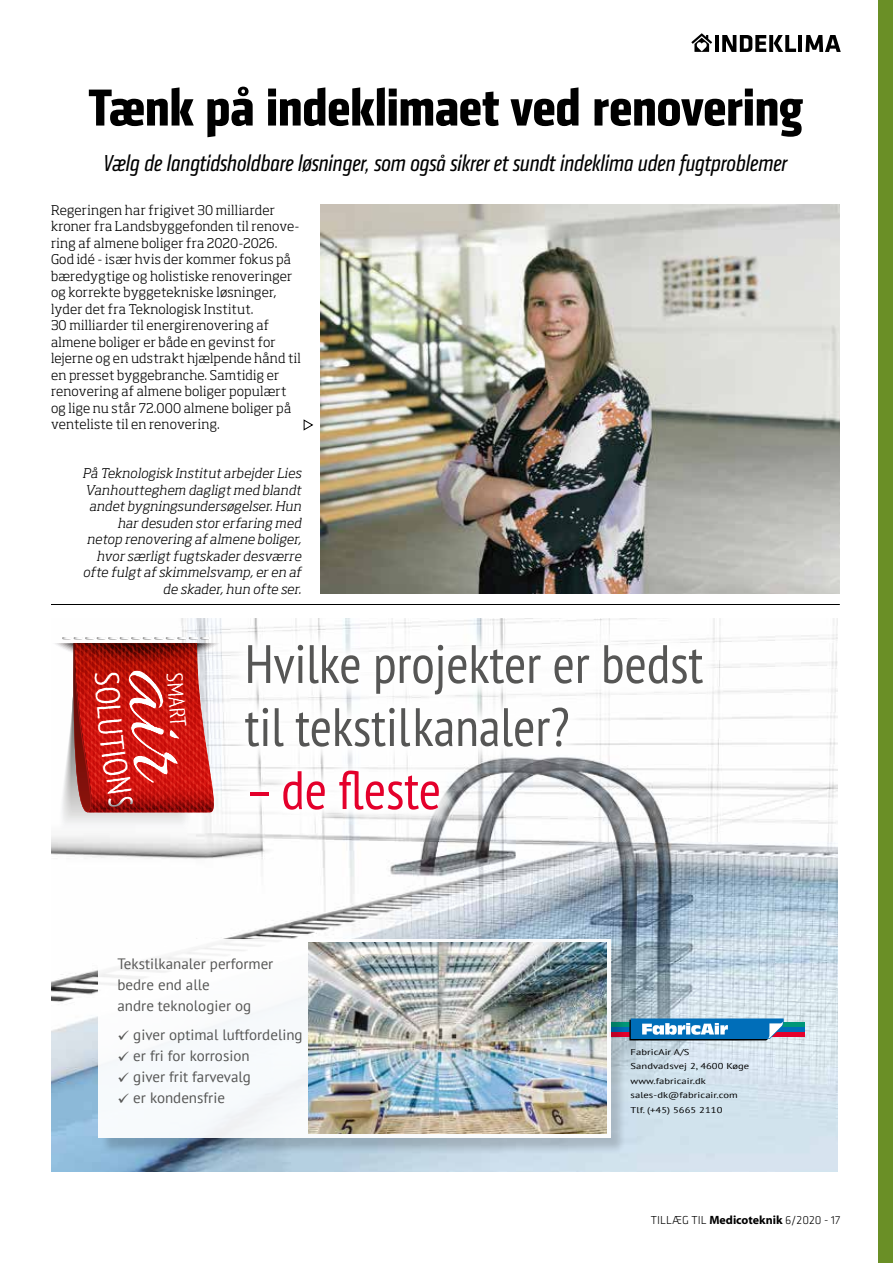
<style>
.page{position:relative;width:893px;height:1263px;background:#fff}
.page>*{position:absolute;margin:0;border:0;box-sizing:border-box;transform-origin:0 0}
.t1{font:condensed 54px/63px "PT Sans";color:#565655}
.t2{font:700 condensed 54px "Klavika";letter-spacing:-.005em;color:#000;scale:1.1 1}
.t3{font:condensed 54px "PT Sans";color:#e4002b}
.t4{font:italic condensed 24px "Klavika";letter-spacing:-.005em;color:#000}
.t5{font:condensed 22.65px "PT Sans";color:#fff}
.t6{font:15px/21px "PT Sans";color:#565655}
.t7{font:300 13.2px/16.5px "Soho Pro";letter-spacing:.015em;color:#000}
.t8{font:italic 300 13.2px/16.5px "Soho Pro";letter-spacing:.01em;color:#000;text-align:right}
.t9{font:300 12px "Klavika";color:#000}
.t10{font:8.4px/14.5px "PT Sans";letter-spacing:.005em;color:#000;scale:1.25 1}
.s1{font-family:"Myriad";font-weight:700}
</style>
<div class="page">
<div style="left:878px;top:0;width:15px;height:1263px;background:#6a8f26"></div>
<svg style="left:691px;top:33px;width:21px;height:19px"></svg>
<hr style="left:715px;top:35px;width:4px;height:17px;background:#000">
<svg style="left:722px;top:35px;width:74px;height:17px"></svg>
<hr style="left:798px;top:35px;width:4px;height:17px;background:#000">
<svg style="left:806px;top:35px;width:35px;height:17px"></svg>
<img style="left:320px;top:204px;width:520px;height:390px">
<svg style="left:303px;top:419px;width:10px;height:12px"></svg>
<img style="left:51px;top:619px;width:787px;height:552px">
<div style="left:609px;top:1022px;width:195px;height:5px;background:#009778"></div>
<div style="left:609px;top:1027px;width:195px;height:5px;background:#006eb9"></div>
<div style="left:609px;top:1032px;width:195px;height:5px;background:#e4002b"></div>
<svg style="left:629px;top:1018px;width:155px;height:22px;background:#428bbe"></svg>
<div style="left:100px;top:941px;width:527px;height:213px;background:#000;opacity:.19"></div>
<div style="left:98px;top:939px;width:513px;height:198px;background:#f7fafc"></div>
<div style="left:227px;top:627px;width:493px;height:200px;background:#fff"></div>
<img style="left:309px;top:942px;width:297px;height:192px">
<hr style="left:51px;top:604px;width:789px;height:1px;background:#000">
<svg style="left:52px;top:637px;width:169px;height:194px"></svg>
<h1 class="t2" style="left:88px;top:73px;width:651px">Tænk på indeklimaet ved renovering</h1>
<h2 class="t4" style="left:104px;top:149px;width:685px">Vælg de langtidsholdbare løsninger, som også sikrer et sundt indeklima uden fugtproblemer</h2>
<p class="t7" style="left:51px;top:200px;width:251px">Regeringen har frigivet 30 milliarder kroner fra Landsbyggefonden til renove&shy;ring af almene boliger fra 2020-2026.<br>God idé - især hvis der kommer fokus på bæredygtige og holistiske renoveringer og korrekte byggetekniske løsninger, lyder det fra Teknologisk Institut.<br>30 milliarder til energirenovering af almene boliger er både en gevinst for lejerne og en udstrakt hjælpende hånd til en presset byggebranche. Samtidig er renovering af almene boliger populært og lige nu står 72.000 almene boliger på venteliste til en renovering.</p>
<p class="t8" style="left:83px;top:464px;width:220px">På Teknologisk Institut arbejder Lies Vanhoutteghem dagligt med blandt andet bygningsundersøgelser. Hun har desuden stor erfaring med netop renovering af almene boliger, hvor særligt fugtskader desværre ofte fulgt af skimmelsvamp, er en af de skader, hun ofte ser.</p>
<h3 class="t5" style="left:189px;top:671px;width:56px;rotate:86deg">SMART</h3>
<h1 class="t1" style="left:245px;top:631px;width:460px">Hvilke projekter er bedst til tekstilkanaler?</h1>
<h1 class="t3" style="left:245px;top:755px;width:198px">– de fleste</h1>
<p class="t6" style="left:118px;top:953px;width:157px">Tekstilkanaler performer bedre end alle<br>andre teknologier og</p>
<p class="t6" style="left:118px;top:1024px;width:187px">✓ giver optimal luftfordeling</p>
<p class="t6" style="left:118px;top:1045px;width:134px">✓ er fri for korrosion</p>
<p class="t6" style="left:118px;top:1066px;width:135px">✓ giver frit farvevalg</p>
<p class="t6" style="left:118px;top:1087px;width:109px">✓ er kondensfrie</p>
<p class="t10" style="left:631px;top:1044px;width:96px">FabricAir A/S<br>Sandvadsvej 2, 4600 Køge www.fabricair.dk sales-dk@fabricair.com<br>Tlf. (+45) 5665 2110</p>
<p class="t9" style="left:651px;top:1213px;width:191px">TILLÆG TIL <span class="s1">Medicoteknik</span> 6/2020 - 17</p>
</div>
